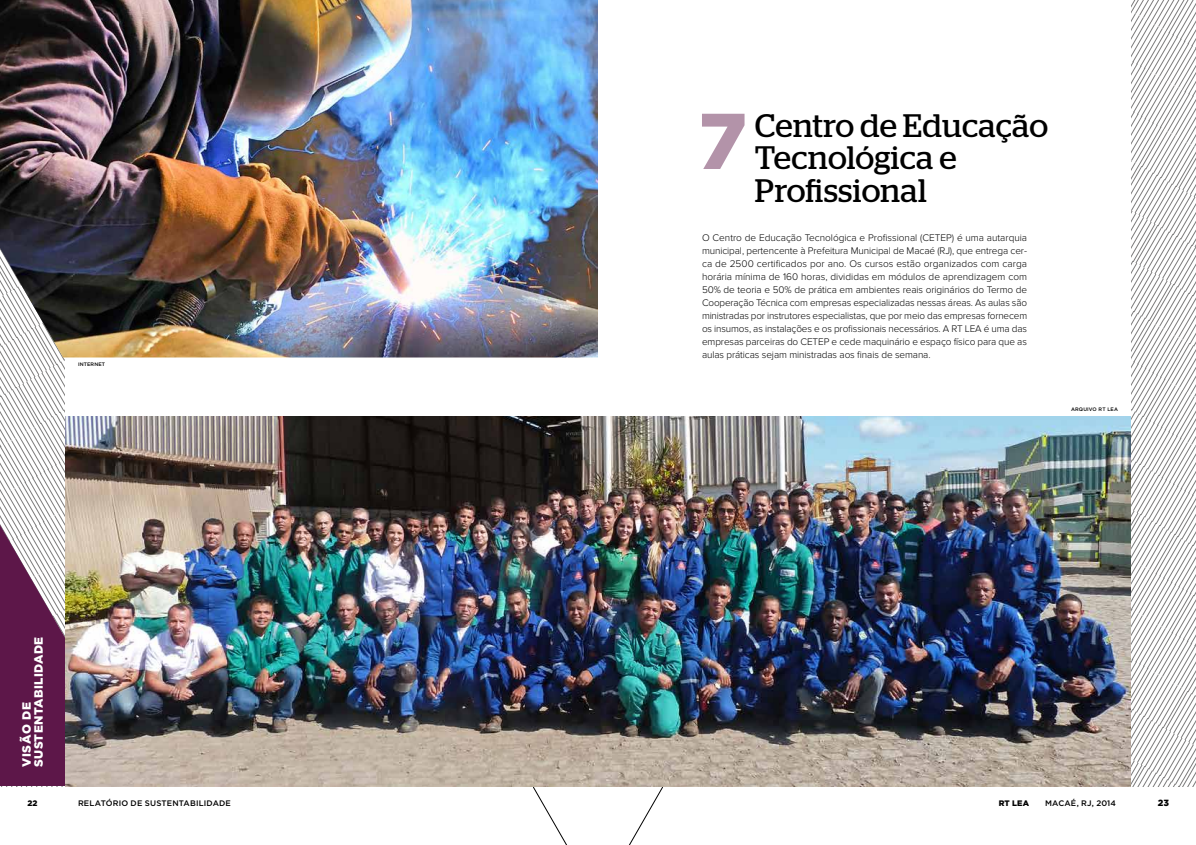
<style>
.page{position:relative;width:1196px;height:845px;background:#fff}
.page>*{position:absolute;margin:0;border:0;box-sizing:border-box;transform-origin:0 0}
.t1{font:900 78.9px "Gotham HTF";color:#b393a9}
.t2{font:32.5px/32.5px "Stag";letter-spacing:.005em;color:#000}
.t3{font:900 12px/12px "Gotham HTF";letter-spacing:.035em;color:#fff}
.t4{font:300 10px/13px "Proxima Nova";letter-spacing:-.01em;color:#000;text-align:justify}
.t5{font:900 9px "Gotham HTF";color:#000}
.t6{font:500 8px "Gotham HTF";letter-spacing:.02em;color:#000}
.t7{font:900 8px "Gotham HTF";letter-spacing:.025em;color:#000}
.t8{font:500 5px "Gotham HTF";letter-spacing:.025em;color:#000}
</style>
<div class="page">
<svg style="left:0;top:358px;width:65px;height:167px"></svg>
<svg style="left:1131px;top:0;width:65px;height:786px"></svg>
<svg style="left:533px;top:786px;width:45px;height:59px"></svg>
<svg style="left:618px;top:786px;width:45px;height:59px"></svg>
<div style="left:0;top:644px;width:65px;height:142px;background:#5d1749"></div>
<svg style="left:0;top:525px;width:65px;height:119px"></svg>
<img style="left:0;top:0;width:598px;height:358px">
<svg style="left:72px;top:786px;width:461px;height:1px"></svg>
<svg style="left:663px;top:786px;width:461px;height:1px"></svg>
<img style="left:65px;top:416px;width:1066px;height:370px">
<p class="t8" style="left:78px;top:361px;width:29px">INTERNET</p>
<p class="t3" style="left:20px;top:767px;width:131px;rotate:-90deg">VISÃO DE<br>SUSTENTABILIDADE</p>
<h1 class="t1" style="left:698px;top:95px;width:50px">7</h1>
<h2 class="t2" style="left:755px;top:109px;width:295px">Centro de Educação<br>Tecnológica e<br>Profissional</h2>
<p class="t4" style="left:702px;top:231px;width:327px">O Centro de Educação Tecnológica e Profissional (CETEP) é uma autarquia municipal, pertencente à Prefeitura Municipal de Macaé (RJ), que entrega cer&shy;ca de 2500 certificados por ano. Os cursos estão organizados com carga horária mínima de 160 horas, divididas em módulos de aprendizagem com 50% de teoria e 50% de prática em ambientes reais originários do Termo de Cooperação Técnica com empresas especializadas nessas áreas. As aulas são ministradas por instrutores especialistas, que por meio das empresas fornecem os insumos, as instalações e os profissionais necessários. A RT LEA é uma das empresas parceiras do CETEP e cede maquinário e espaço físico para que as aulas práticas sejam ministradas aos finais de semana.</p>
<p class="t8" style="left:1071px;top:407px;width:48px">ARQUIVO RT LEA</p>
<p class="t7" style="left:27px;top:799px;width:12px">22</p>
<p class="t6" style="left:78px;top:799px;width:154px">RELATÓRIO DE SUSTENTABILIDADE</p>
<p class="t7" style="left:999px;top:799px;width:32px">RT LEA</p>
<p class="t6" style="left:1045px;top:799px;width:72px">MACAÉ, RJ, 2014</p>
<p class="t5" style="left:1158px;top:798px;width:13px">23</p>
</div>
